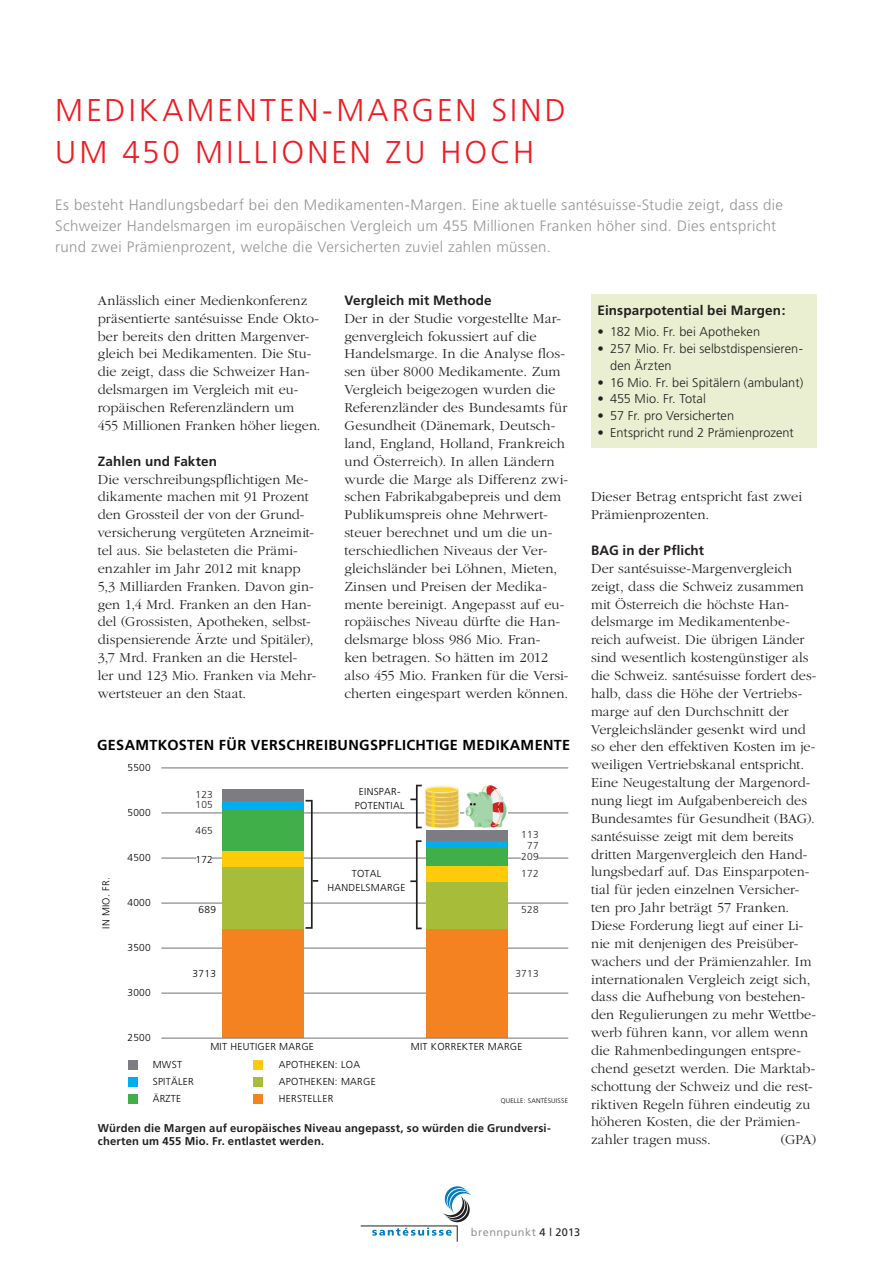
<style>
.page{position:relative;width:893px;height:1263px;background:#fff}
.page>*{position:absolute;margin:0;border:0;box-sizing:border-box;transform-origin:0 0}
.Titel{font:300 31.5px/42px "Frutiger";letter-spacing:.1em;color:#ee1d23}
.Lead{font:300 15px/21px "Frutiger";letter-spacing:.025em;color:#939598}
.t1{font:700 14.4px "Frutiger";letter-spacing:.025em;color:#000}
.Lauftext{font:300 14.25px/17.9px "Garamond";color:#231f20}
.Untertitel_Frutiger{font:700 13.5px "Frutiger";letter-spacing:.01em;color:#231f20}
.Kasten_Titel{font:700 13.5px "Frutiger";letter-spacing:.01em;color:#231f20}
.Kasten_Text{font:300 12.75px/16.8px "Frutiger";letter-spacing:.005em;color:#231f20}
.Legende{font:700 11.25px/13.2px "Frutiger";letter-spacing:.015em;color:#231f20}
.t2{font:10.95px "Frutiger";letter-spacing:.04em;color:#939598}
.t3{font:300 10.05px/17px "Frutiger";letter-spacing:.025em;color:#000}
.t4{font:300 10.05px "Frutiger";letter-spacing:.03em;color:#231f20}
.t5{font:300 6.75px "Frutiger";letter-spacing:.025em;color:#000}
.s1{color:#231f20}
</style>
<div class="page">
<svg style="left:360px;top:1186px;width:112px;height:56px"></svg>
<div style="left:591px;top:294px;width:225px;height:154px;background:#eaefd2"></div>
<hr style="left:161px;top:993px;width:407px;height:1px;background:#828388">
<hr style="left:161px;top:947px;width:407px;height:1px;background:#828388">
<hr style="left:161px;top:902px;width:407px;height:1px;background:#828388">
<hr style="left:161px;top:857px;width:407px;height:1px;background:#828388">
<hr style="left:161px;top:812px;width:407px;height:1px;background:#828388">
<hr style="left:161px;top:767px;width:407px;height:1px;background:#828388">
<div style="left:222px;top:929px;width:82px;height:109px;background:#f58220"></div>
<div style="left:426px;top:929px;width:81px;height:109px;background:#f58220"></div>
<div style="left:222px;top:867px;width:82px;height:62px;background:#a7bd39"></div>
<div style="left:426px;top:881px;width:81px;height:48px;background:#a7bd39"></div>
<div style="left:222px;top:851px;width:82px;height:16px;background:#feca0a"></div>
<div style="left:426px;top:866px;width:81px;height:15px;background:#feca0a"></div>
<div style="left:222px;top:809px;width:82px;height:42px;background:#40ae49"></div>
<div style="left:426px;top:847px;width:81px;height:19px;background:#40ae49"></div>
<div style="left:222px;top:800px;width:82px;height:9px;background:#00aeef"></div>
<div style="left:426px;top:840px;width:81px;height:7px;background:#00aeef"></div>
<div style="left:222px;top:789px;width:82px;height:11px;background:#7c7c82"></div>
<div style="left:426px;top:830px;width:81px;height:10px;background:#7c7c82"></div>
<hr style="left:161px;top:1038px;width:407px;height:1px;background:#828388">
<div style="left:128px;top:1060px;width:10px;height:10px;background:#7c7c82"></div>
<div style="left:128px;top:1077px;width:10px;height:9px;background:#00aeef"></div>
<div style="left:128px;top:1094px;width:10px;height:10px;background:#40ae49"></div>
<div style="left:254px;top:1060px;width:9px;height:10px;background:#feca0a"></div>
<div style="left:254px;top:1077px;width:9px;height:9px;background:#a7bd39"></div>
<div style="left:254px;top:1094px;width:9px;height:10px;background:#f58220"></div>
<svg style="left:305px;top:927px;width:6px;height:2px"></svg>
<hr style="left:311px;top:800px;width:2px;height:129px;background:#231f20">
<svg style="left:410px;top:880px;width:6px;height:2px"></svg>
<hr style="left:416px;top:841px;width:2px;height:88px;background:#231f20">
<svg style="left:410px;top:798px;width:6px;height:2px"></svg>
<hr style="left:416px;top:785px;width:2px;height:43px;background:#231f20">
<div style="left:197px;top:855px;width:15px;height:8px;background:#fff"></div>
<div style="left:521px;top:852px;width:17px;height:8px;background:#fff"></div>
<img style="left:424px;top:786px;width:35px;height:42px">
<img style="left:464px;top:785px;width:44px;height:43px">
<p class="Titel" style="left:55px;top:90px;width:512px">MEDIKAMENTEN-MARGEN SIND<br>UM 450 MILLIONEN ZU HOCH</p>
<p class="Lead" style="left:55px;top:194px;width:729px">Es besteht Handlungsbedarf bei den Medikamenten-Margen. Eine aktuelle santésuisse-Studie zeigt, dass die<br>Schweizer Handelsmargen im europäischen Vergleich um 455 Millionen Franken höher sind. Dies entspricht rund zwei Prämienprozent, welche die Versicherten zuviel zahlen müssen.</p>
<p class="Lauftext" style="left:98px;top:292px;width:224px">Anlässlich einer Medienkonferenz präsentierte santésuisse Ende Okto&shy;ber bereits den dritten Margenver&shy;gleich bei Medikamenten. Die Stu&shy;die zeigt, dass die Schweizer Han&shy;delsmargen im Vergleich mit eu&shy;ropäischen Referenzländern um<br>455 Millionen Franken höher liegen.</p>
<p class="Untertitel_Frutiger" style="left:98px;top:453px;width:121px">Zahlen und Fakten</p>
<p class="Lauftext" style="left:98px;top:470px;width:220px">Die verschreibungspflichtigen Me&shy;dikamente machen mit 91 Prozent den Grossteil der von der Grund&shy;versicherung vergüteten Arzneimit&shy;tel aus. Sie belasteten die Prämi&shy;enzahler im Jahr 2012 mit knapp 5,3 Milliarden Franken. Davon gin&shy;gen 1,4 Mrd. Franken an den Han&shy;del (Grossisten, Apotheken, selbst&shy;dispensierende Ärzte und Spitäler), 3,7 Mrd. Franken an die Herstel&shy;ler und 123 Mio. Franken via Mehr&shy;wertsteuer an den Staat.</p>
<p class="Untertitel_Frutiger" style="left:344px;top:292px;width:149px">Vergleich mit Methode</p>
<p class="Lauftext" style="left:344px;top:310px;width:226px">Der in der Studie vorgestellte Mar&shy;genvergleich fokussiert auf die Handelsmarge. In die Analyse flos&shy;sen über 8000 Medikamente. Zum Vergleich beigezogen wurden die Referenzländer des Bundesamts für Gesundheit (Dänemark, Deutsch&shy;land, England, Holland, Frankreich und Österreich). In allen Ländern wurde die Marge als Differenz zwi&shy;schen Fabrikabgabepreis und dem Publikumspreis ohne Mehrwert&shy;steuer berechnet und um die un&shy;terschiedlichen Niveaus der Ver&shy;gleichsländer bei Löhnen, Mieten, Zinsen und Preisen der Medika&shy;mente bereinigt. Angepasst auf eu&shy;ropäisches Niveau dürfte die Han&shy;delsmarge bloss 986 Mio. Fran-<br>ken betragen. So hätten im 2012 also 455 Mio. Franken für die Versi&shy;cherten eingespart werden können.</p>
<p class="t1" style="left:97px;top:736px;width:475px">GESAMTKOSTEN FÜR VERSCHREIBUNGSPFLICHTIGE MEDIKAMENTE</p>
<p class="t3" style="left:98px;top:929px;width:53px;rotate:-90deg">IN MIO. FR.</p>
<p class="t3" style="left:128px;top:759px;width:25px">5500</p>
<p class="t3" style="left:128px;top:804px;width:25px">5000</p>
<p class="t3" style="left:128px;top:849px;width:25px">4500</p>
<p class="t3" style="left:128px;top:894px;width:25px">4000</p>
<p class="t3" style="left:128px;top:939px;width:25px">3500</p>
<p class="t3" style="left:128px;top:984px;width:25px">3000</p>
<p class="t3" style="left:128px;top:1029px;width:25px">2500</p>
<p class="t4" style="left:195px;top:789px;width:19px">123</p>
<p class="t4" style="left:195px;top:799px;width:19px">105</p>
<p class="t4" style="left:195px;top:825px;width:19px">465</p>
<p class="t3" style="left:355px;top:785px;width:51px;line-height:13.5px;text-align:center">EINSPAR-<br>POTENTIAL</p>
<p class="t4" style="left:521px;top:829px;width:19px">113</p>
<p class="t4" style="left:527px;top:840px;width:13px">77</p>
<p class="t3" style="left:195px;top:851px;width:19px">172</p>
<p class="t4" style="left:521px;top:851px;width:19px">209</p>
<p class="t3" style="left:328px;top:867px;width:79px;line-height:13.5px;text-align:center">TOTAL<br>HANDELSMARGE</p>
<p class="t4" style="left:521px;top:868px;width:19px">172</p>
<p class="t3" style="left:199px;top:901px;width:19px">689</p>
<p class="t4" style="left:521px;top:904px;width:19px">528</p>
<p class="t3" style="left:193px;top:965px;width:25px">3713</p>
<p class="t4" style="left:515px;top:968px;width:25px">3713</p>
<p class="t3" style="left:210px;top:1038px;width:105px">MIT HEUTIGER MARGE</p>
<p class="t3" style="left:411px;top:1038px;width:113px">MIT KORREKTER MARGE</p>
<p class="t3" style="left:153px;top:1056px;width:43px">MWST<br>SPITÄLER<br>ÄRZTE</p>
<p class="t3" style="left:279px;top:1056px;width:83px">APOTHEKEN: LOA</p>
<p class="t3" style="left:279px;top:1073px;width:98px">APOTHEKEN: MARGE<br>HERSTELLER</p>
<p class="t5" style="left:501px;top:1097px;width:69px">QUELLE: SANTÉSUISSE</p>
<p class="Legende" style="left:98px;top:1121px;width:455px">Würden die Margen auf europäisches Niveau angepasst, so würden die Grundversi&shy;cherten um 455 Mio. Fr. entlastet werden.</p>
<p class="Kasten_Titel" style="left:597px;top:302px;width:190px">Einsparpotential bei Margen:</p>
<p class="Kasten_Text" style="left:597px;top:324px;width:164px">• 182 Mio. Fr. bei Apotheken</p>
<p class="Kasten_Text" style="left:610px;top:340px;width:194px;text-indent:-13px">• 257 Mio. Fr. bei selbstdispensieren&shy;den Ärzten</p>
<p class="Kasten_Text" style="left:597px;top:374px;width:207px">• 16 Mio. Fr. bei Spitälern (ambulant)</p>
<p class="Kasten_Text" style="left:597px;top:391px;width:110px">• 455 Mio. Fr. Total</p>
<p class="Kasten_Text" style="left:597px;top:408px;width:138px">• 57 Fr. pro Versicherten</p>
<p class="Kasten_Text" style="left:597px;top:424px;width:198px">• Entspricht rund 2 Prämienprozent</p>
<p class="Lauftext" style="left:591px;top:488px;width:213px">Dieser Betrag entspricht fast zwei<br>Prämienprozenten.</p>
<p class="Untertitel_Frutiger" style="left:591px;top:542px;width:115px">BAG in der Pflicht</p>
<p class="Lauftext" style="left:591px;top:560px;width:227px">Der santésuisse-Margenvergleich zeigt, dass die Schweiz zusammen mit Österreich die höchste Han&shy;delsmarge im Medikamentenbe&shy;reich aufweist. Die übrigen Länder sind wesentlich kostengünstiger als die Schweiz. santésuisse fordert des&shy;halb, dass die Höhe der Vertriebs&shy;marge auf den Durchschnitt der Vergleichsländer gesenkt wird und so eher den effektiven Kosten im je&shy;weiligen Vertriebskanal entspricht.<br>Eine Neugestaltung der Margenord&shy;nung liegt im Aufgabenbereich des Bundesamtes für Gesundheit (BAG). santésuisse zeigt mit dem bereits dritten Margenvergleich den Hand&shy;lungsbedarf auf. Das Einsparpoten&shy;tial für jeden einzelnen Versicher&shy;ten pro Jahr beträgt 57 Franken.<br>Diese Forderung liegt auf einer Li&shy;nie mit denjenigen des Preisüber&shy;wachers und der Prämienzahler. Im internationalen Vergleich zeigt sich, dass die Aufhebung von bestehen&shy;den Regulierungen zu mehr Wettbe&shy;werb führen kann, vor allem wenn die Rahmenbedingungen entspre&shy;chend gesetzt werden. Die Marktab&shy;schottung der Schweiz und die rest&shy;riktiven Regeln führen eindeutig zu höheren Kosten, die der Prämien&shy;zahler tragen muss.</p>
<p class="Lauftext" style="left:781px;top:1131px;width:37px">(GPA)</p>
<p class="t2" style="left:471px;top:1225px;width:111px">brennpunkt <span class="s1">4 | 2013</span></p>
</div>
